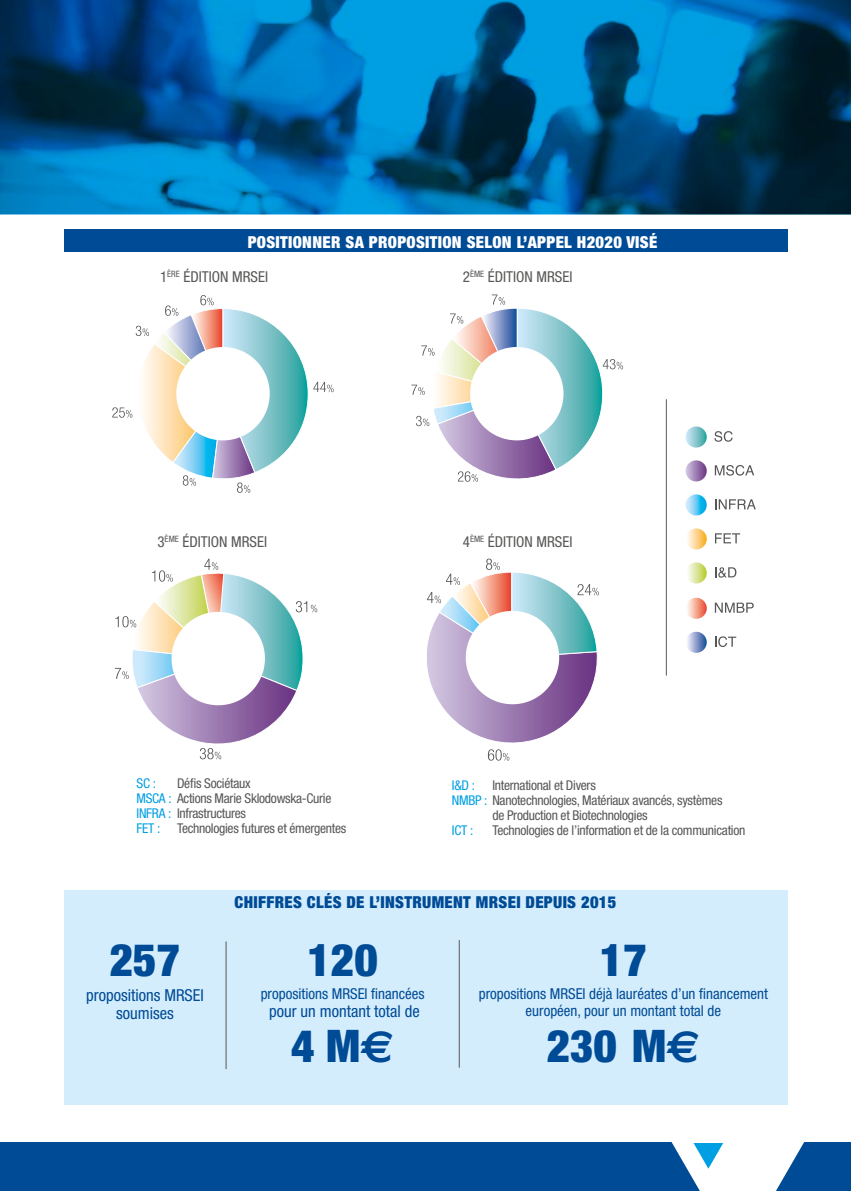
<style>
.page{position:relative;width:851px;height:1191px;background:#fff}
.page>*{position:absolute;margin:0;border:0;box-sizing:border-box;transform-origin:0 0}
.t1{font:900 condensed 45px "Helvetica Neue";color:#004b96}
.t2{font:900 condensed 16.5px "Helvetica Neue";letter-spacing:.02em;color:#fff}
.t3{font:condensed 16.5px/18px "Helvetica Neue";color:#004b96;text-align:center}
.t4{font:900 condensed 16.5px "Helvetica Neue";letter-spacing:.02em;color:#004b96}
.t5{font:condensed 15px/16.5px "Helvetica Neue";color:#004b96;text-align:center}
.t6{font:condensed 15px "Helvetica Neue";color:#575756}
.t7{font:condensed 13.5px/15px "Helvetica Neue";letter-spacing:-.02em;color:#575756}
.t8{font:condensed 13.5px "Helvetica Neue";color:#009fe3}
.t9{font:condensed 8.7px "Helvetica Neue";color:#575756}
.s1{font-size:15px}
.s2{color:#009fe3}
.s3{font-family:"Euro Sans";font-weight:700;font-stretch:normal}
</style>
<div class="page">
<svg style="left:685px;top:426px;width:21px;height:21px"></svg>
<svg style="left:714px;top:431px;width:18px;height:11px"></svg>
<svg style="left:685px;top:460px;width:21px;height:21px"></svg>
<svg style="left:714px;top:465px;width:40px;height:10px"></svg>
<svg style="left:685px;top:494px;width:21px;height:21px"></svg>
<svg style="left:715px;top:499px;width:40px;height:10px"></svg>
<svg style="left:685px;top:528px;width:21px;height:21px"></svg>
<svg style="left:715px;top:533px;width:25px;height:10px"></svg>
<svg style="left:685px;top:562px;width:21px;height:21px"></svg>
<svg style="left:715px;top:567px;width:21px;height:10px"></svg>
<svg style="left:685px;top:598px;width:21px;height:21px"></svg>
<svg style="left:714px;top:602px;width:39px;height:10px"></svg>
<svg style="left:685px;top:632px;width:21px;height:21px"></svg>
<svg style="left:715px;top:636px;width:21px;height:11px"></svg>
<svg style="left:427px;top:558px;width:172px;height:202px"></svg>
<svg style="left:115px;top:558px;width:202px;height:201px"></svg>
<svg style="left:411px;top:294px;width:212px;height:188px"></svg>
<svg style="left:112px;top:295px;width:221px;height:198px"></svg>
<hr style="left:666px;top:399px;width:1px;height:276px;background:#575756">
<div style="left:0;top:1142px;width:850px;height:49px;background:#004b96"></div>
<svg style="left:671px;top:1142px;width:133px;height:49px"></svg>
<img style="left:0;top:0;width:850px;height:214px">
<div style="left:64px;top:230px;width:723px;height:22px;background:#004b96"></div>
<div style="left:64px;top:890px;width:723px;height:214px;background:#d4edfc"></div>
<hr style="left:226px;top:941px;width:1px;height:128px;background:#575756">
<hr style="left:459px;top:940px;width:1px;height:127px;background:#575756">
<p class="t2" style="left:248px;top:231px;width:411px">POSITIONNER SA PROPOSITION SELON L’APPEL H2020 VISÉ</p>
<p class="t6" style="left:160px;top:268px;width:109px">1<sup>ÈRE</sup> ÉDITION MRSEI</p>
<p class="t6" style="left:462px;top:268px;width:111px">2<sup>ÈME</sup> ÉDITION MRSEI</p>
<p class="t6" style="left:157px;top:533px;width:111px">3<sup>ÈME</sup> ÉDITION MRSEI</p>
<p class="t6" style="left:488px;top:533px;width:86px">ÉDITION MRSEI</p>
<p class="t9" style="left:463px;top:533px;width:23px"><span class="s1">4</span>ÈME</p>
<p class="t7" style="left:136px;top:776px;width:211px;text-indent:40px">Défis Sociétaux<br><span class="s2">MSCA :</span> Actions Marie Sklodowska-Curie<br><span class="s2">INFRA :</span> Infrastructures<br><span class="s2">FET :</span> Technologies futures et émergentes</p>
<p class="t8" style="left:136px;top:775px;width:21px">SC :</p>
<p class="t8" style="left:452px;top:777px;width:25px">I&amp;D :</p>
<p class="t7" style="left:492px;top:778px;width:105px">International et Divers</p>
<p class="t7" style="left:452px;top:793px;width:272px"><span class="s2">NMBP :</span> Nanotechnologies, Matériaux avancés, systèmes</p>
<p class="t7" style="left:492px;top:808px;width:157px">de Production et Biotechnologies</p>
<p class="t8" style="left:452px;top:822px;width:23px">ICT :</p>
<p class="t7" style="left:492px;top:823px;width:254px">Technologies de l’information et de la communication</p>
<h1 class="t1" style="left:110px;top:932px;width:72px">257</h1>
<p class="t3" style="left:86px;top:986px;width:119px">propositions MRSEI soumises</p>
<p class="t4" style="left:234px;top:891px;width:383px">CHIFFRES CLÉS DE L’INSTRUMENT MRSEI DEPUIS 2015</p>
<h1 class="t1" style="left:307px;top:932px;width:72px">120</h1>
<p class="t5" style="left:261px;top:985px;width:165px">propositions MRSEI financées</p>
<p class="t3" style="left:269px;top:1002px;width:152px">pour un montant total de</p>
<h1 class="t1" style="left:291px;top:1017px;width:104px">4 M<span class="s3">s</span></h1>
<h1 class="t1" style="left:600px;top:932px;width:48px">17</h1>
<p class="t5" style="left:478px;top:985px;width:291px">propositions MRSEI déjà lauréates d’un financement européen, pour un montant total de</p>
<h1 class="t1" style="left:546px;top:1018px;width:155px">230 M<span class="s3">s</span></h1>
</div>
